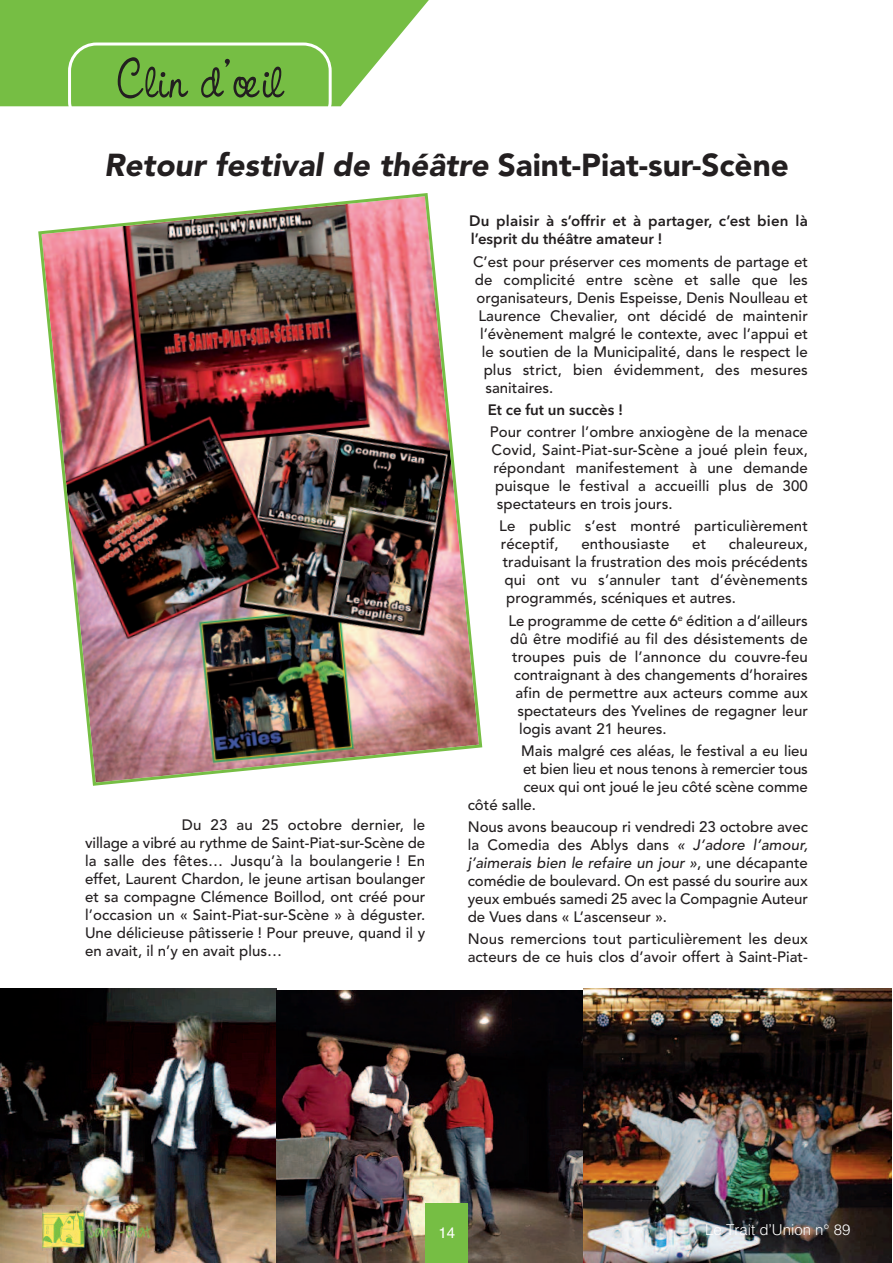
<style>
.page{position:relative;width:893px;height:1263px;background:#fff}
.page>*{position:absolute;margin:0;border:0;box-sizing:border-box;transform-origin:0 0}
.t1{font:55.5px "CAC Pinafore";color:#231f20}
.t2{font:italic 900 31.5px "Avenir";color:#231f20}
.t3{font:500 15px/18px "Avenir";color:#231f20;text-align:justify}
.t4{font:600 15px/18px "Avenir Next";color:#231f20}
.t5{font:300 15px "Helvetica";color:#fff}
.t6{font:15px "Helvetica";color:#fff}
.s1{font-style:normal}
.s2{font-style:italic}
</style>
<div class="page">
<img style="left:0;top:988px;width:276px;height:275px">
<img style="left:276px;top:991px;width:308px;height:272px">
<img style="left:584px;top:988px;width:307px;height:275px">
<img style="left:43px;top:1206px;width:112px;height:44px">
<svg style="left:0;top:0;width:429px;height:106px;fill:#76be44"></svg>
<svg style="left:68px;top:43px;width:264px;height:64px;background:#7fc250"></svg>
<div style="left:425px;top:1203px;width:43px;height:60px;background:#76be44"></div>
<img style="left:38px;top:193px;width:445px;height:593px">
<h1 class="t1" style="left:116px;top:46px;width:168px">Clin d’œil</h1>
<h2 class="t2" style="left:104px;top:139px;width:686px">Retour festival de théâtre <span class="s1">Saint-Piat-sur-Scène</span></h2>
<p class="t3" style="left:85px;top:815px;width:342px;text-indent:97px">Du 23 au 25 octobre dernier, le village a vibré au rythme de Saint-Piat-sur-Scène de la salle des fêtes… Jusqu’à la boulangerie ! En effet, Laurent Chardon, le jeune artisan boulanger et sa compagne Clémence Boillod, ont créé pour l’occasion un « Saint-Piat-sur-Scène » à déguster.<br>Une délicieuse pâtisserie ! Pour preuve, quand il y en avait, il n’y en avait plus…</p>
<p class="t4" style="left:469px;top:212px;width:340px">Du plaisir à s’offrir et à partager, c’est bien là l’esprit du théâtre amateur !</p>
<p class="t3" style="left:473px;top:251px;width:336px">C’est pour préserver ces moments de partage et</p>
<p class="t3" style="left:475px;top:269px;width:335px">de complicité entre scène et salle que les</p>
<p class="t3" style="left:477px;top:287px;width:333px">organisateurs, Denis Espeisse, Denis Noulleau et</p>
<p class="t3" style="left:478px;top:305px;width:331px">Laurence Chevalier, ont décidé de maintenir</p>
<p class="t3" style="left:480px;top:323px;width:329px">l’évènement malgré le contexte, avec l’appui et</p>
<p class="t3" style="left:482px;top:341px;width:328px">le soutien de la Municipalité, dans le respect le</p>
<p class="t3" style="left:484px;top:359px;width:326px">plus strict, bien évidemment, des mesures</p>
<p class="t3" style="left:485px;top:377px;width:69px">sanitaires.</p>
<p class="t4" style="left:488px;top:400px;width:137px">Et ce fut un succès !</p>
<p class="t3" style="left:490px;top:422px;width:320px">Pour contrer l’ombre anxiogène de la menace</p>
<p class="t3" style="left:492px;top:440px;width:318px">Covid, Saint-Piat-sur-Scène a joué plein feux,</p>
<p class="t3" style="left:493px;top:458px;width:316px">répondant manifestement à une demande</p>
<p class="t3" style="left:495px;top:476px;width:314px">puisque le festival a accueilli plus de 300</p>
<p class="t3" style="left:497px;top:494px;width:177px">spectateurs en trois jours.</p>
<p class="t3" style="left:499px;top:516px;width:310px">Le public s’est montré particulièrement réceptif,</p>
<p class="t3" style="left:503px;top:534px;width:307px;text-indent:226px">chaleureux, traduisant la frustration des mois précédents qui ont vu s’annuler tant d’évènements programmés, scéniques et autres.</p>
<p class="t3" style="left:508px;top:610px;width:301px">Le programme de cette 6<sup>e</sup> édition a d’ailleurs</p>
<p class="t3" style="left:510px;top:628px;width:299px">dû être modifié au fil des désistements de</p>
<p class="t3" style="left:512px;top:646px;width:297px">troupes puis de l’annonce du couvre-feu</p>
<p class="t3" style="left:514px;top:664px;width:296px">contraignant à des changements d’horaires</p>
<p class="t3" style="left:516px;top:682px;width:294px">afin de permettre aux acteurs comme aux</p>
<p class="t3" style="left:517px;top:700px;width:292px">spectateurs des Yvelines de regagner leur</p>
<p class="t3" style="left:519px;top:718px;width:149px">logis avant 21 heures.</p>
<p class="t3" style="left:521px;top:741px;width:288px">Mais malgré ces aléas, le festival a eu lieu</p>
<p class="t3" style="left:523px;top:759px;width:286px">et bien lieu et nous tenons à remercier tous</p>
<p class="t3" style="left:523px;top:777px;width:286px">ceux qui ont joué le jeu côté scène comme</p>
<p class="t3" style="left:468px;top:795px;width:70px">côté salle.</p>
<p class="t3" style="left:468px;top:817px;width:342px">Nous avons beaucoup ri vendredi 23 octobre avec la Comedia des Ablys dans <span class="s2">« J’adore l’amour, j’aimerais bien le refaire un jour »</span>, une décapante comédie de boulevard. On est passé du sourire aux yeux embués samedi 25 avec la Compagnie Auteur de Vues dans « L’ascenseur ».</p>
<p class="t3" style="left:468px;top:929px;width:342px">Nous remercions tout particulièrement les deux acteurs de ce huis clos d’avoir offert à Saint-Piat-</p>
<p class="t3" style="left:581px;top:534px;width:90px">enthousiaste</p>
<p class="t3" style="left:692px;top:534px;width:16px">et</p>
<p class="t6" style="left:438px;top:1227px;width:18px">14</p>
<p class="t5" style="left:705px;top:1217px;width:147px">Le Trait d’Union n° 89</p>
</div>
